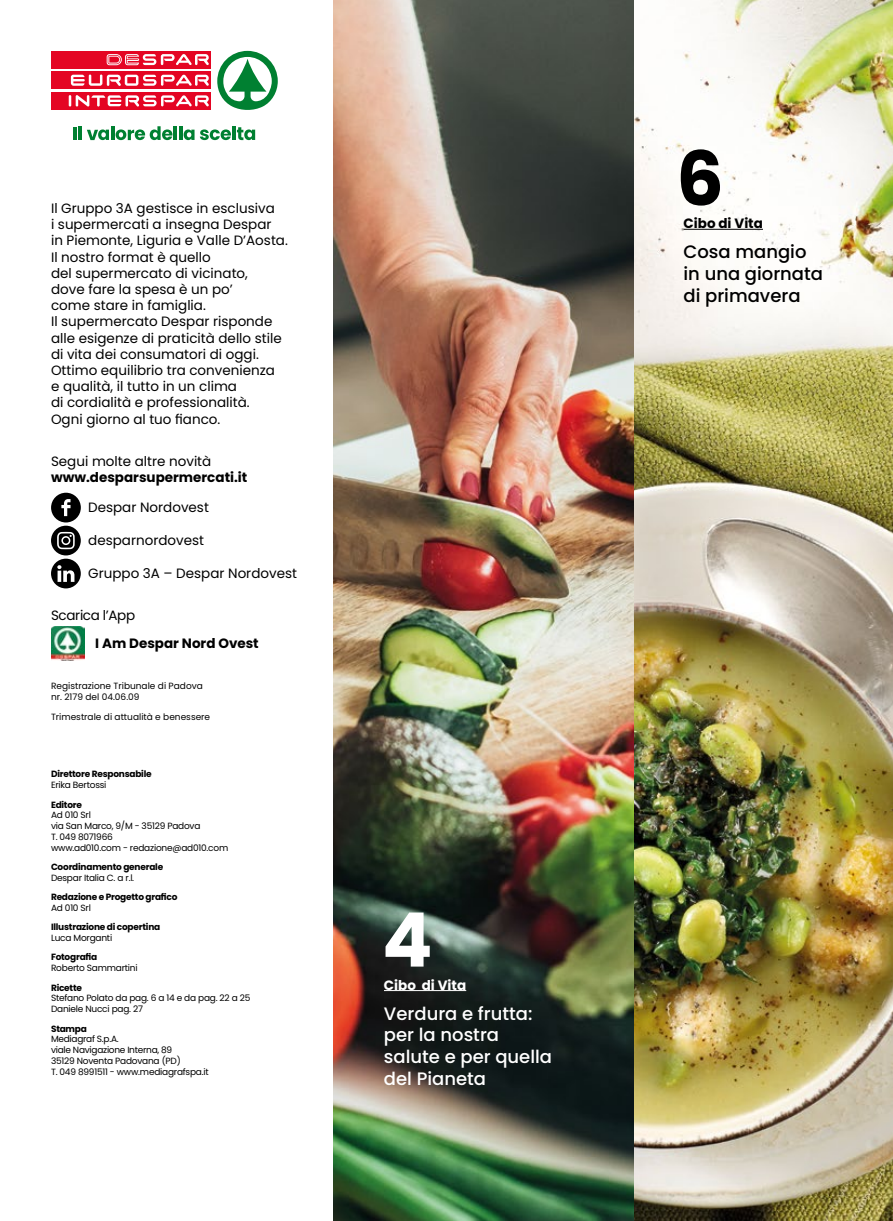
<style>
.page{position:relative;width:893px;height:1221px;background:#fff}
.page>*{position:absolute;margin:0;border:0;box-sizing:border-box;transform-origin:0 0}
.t1{font:700 75px "Poppins";color:#000}
.t2{font:700 75px "Poppins";color:#fff}
.t3{font:500 18px/21.6px "Poppins";color:#fff}
.t4{font:500 18px/21.6px "Poppins";color:#000}
.t5{font:13.5px/16.2px "Poppins";color:#000}
.t6{font:700 13.5px "Poppins";color:#000}
.t7{font:13.5px "Poppins";letter-spacing:-.025em;color:#000}
.t8{font:700 13.5px "Poppins";color:#fff}
.t9{font:9px/10.8px "Poppins";letter-spacing:-.025em;color:#000}
.t10{font:700 9px "Poppins";letter-spacing:-.025em;color:#000}
.t11{font:9px/10.8px "Poppins";color:#000}
</style>
<div class="page">
<img style="left:634px;top:0;width:259px;height:1220px">
<img style="left:334px;top:0;width:300px;height:1220px">
<hr style="left:684px;top:229px;width:79px;height:1px;background:#000">
<hr style="left:384px;top:990px;width:82px;height:1px;background:#fff">
<div style="left:51px;top:51px;width:160px;height:18px;background:#e40523"></div>
<svg style="left:107px;top:54px;width:102px;height:11px"></svg>
<div style="left:51px;top:71px;width:160px;height:18px;background:#e40523"></div>
<svg style="left:71px;top:75px;width:138px;height:11px"></svg>
<div style="left:51px;top:92px;width:160px;height:18px;background:#e40523"></div>
<svg style="left:69px;top:95px;width:140px;height:12px"></svg>
<svg style="left:217px;top:51px;width:61px;height:59px"></svg>
<svg style="left:74px;top:127px;width:3px;height:13px"></svg>
<hr style="left:79px;top:126px;width:3px;height:14px;background:#008031">
<svg style="left:87px;top:129px;width:22px;height:11px"></svg>
<hr style="left:111px;top:126px;width:3px;height:14px;background:#008031">
<svg style="left:116px;top:126px;width:56px;height:14px"></svg>
<hr style="left:174px;top:126px;width:3px;height:14px;background:#008031">
<hr style="left:179px;top:126px;width:3px;height:14px;background:#008031">
<svg style="left:184px;top:129px;width:47px;height:11px"></svg>
<hr style="left:232px;top:126px;width:4px;height:14px;background:#008031">
<svg style="left:237px;top:127px;width:18px;height:13px"></svg>
<img style="left:51px;top:626px;width:34px;height:34px">
<svg style="left:51px;top:492px;width:30px;height:96px"></svg>
<p class="t5" style="left:51px;top:200px;width:238px">Il Gruppo 3A gestisce in esclusiva<br>i supermercati a insegna Despar<br>in Piemonte, Liguria e Valle D’Aosta.<br>Il nostro format è quello<br>del supermercato di vicinato,<br>dove fare la spesa è un po’<br>come stare in famiglia.<br>Il supermercato Despar risponde alle esigenze di praticità dello stile di vita dei consumatori di oggi.<br>Ottimo equilibrio tra convenienza<br>e qualità, il tutto in un clima<br>di cordialità e professionalità.<br>Ogni giorno al tuo fianco.</p>
<p class="t5" style="left:51px;top:453px;width:162px">Segui molte altre novità</p>
<p class="t6" style="left:51px;top:469px;width:198px">www.desparsupermercati.it</p>
<p class="t5" style="left:88px;top:499px;width:122px">Despar Nordovest</p>
<p class="t5" style="left:88px;top:532px;width:117px">desparnordovest</p>
<p class="t5" style="left:88px;top:565px;width:210px">Gruppo 3A – Despar Nordovest</p>
<p class="t7" style="left:51px;top:607px;width:86px">Scarica l’App</p>
<p class="t6" style="left:95px;top:635px;width:165px">I Am Despar Nord Ovest</p>
<p class="t11" style="left:51px;top:681px;width:153px">Registrazione Tribunale di Padova nr. 2179 del 04.06.09</p>
<p class="t11" style="left:51px;top:711px;width:161px">Trimestrale di attualità e benessere</p>
<p class="t10" style="left:51px;top:769px;width:102px">Direttore Responsabile</p>
<p class="t9" style="left:51px;top:779px;width:57px">Erika Bertossi</p>
<p class="t10" style="left:51px;top:799px;width:33px">Editore</p>
<p class="t9" style="left:51px;top:809px;width:179px">Ad 010 Srl<br>via San Marco, 9/M - 35129 Padova<br>T. 049 8071966<br>www.ad010.com - redazione@ad010.com</p>
<p class="t10" style="left:51px;top:861px;width:114px">Coordinamento generale</p>
<p class="t9" style="left:51px;top:872px;width:85px">Despar Italia C. a r.l.</p>
<p class="t10" style="left:51px;top:891px;width:128px">Redazione e Progetto grafico</p>
<p class="t9" style="left:51px;top:902px;width:41px">Ad 010 Srl</p>
<p class="t10" style="left:51px;top:921px;width:111px">Illustrazione di copertina</p>
<p class="t9" style="left:51px;top:932px;width:63px">Luca Morganti</p>
<p class="t10" style="left:51px;top:952px;width:48px">Fotografia</p>
<p class="t9" style="left:51px;top:962px;width:88px">Roberto Sammartini</p>
<p class="t10" style="left:51px;top:982px;width:33px">Ricette</p>
<p class="t9" style="left:51px;top:992px;width:201px">Stefano Polato da pag. 6 a 14 e da pag. 22 a 25<br>Daniele Nucci pag. 27</p>
<p class="t10" style="left:51px;top:1023px;width:37px">Stampa</p>
<p class="t9" style="left:51px;top:1033px;width:159px">Mediagraf S.p.A.<br>viale Navigazione Interna, 89<br>35129 Noventa Padovana (PD)<br>T. 049 8991511 - www.mediagrafspa.it</p>
<h1 class="t2" style="left:382px;top:896px;width:52px">4</h1>
<p class="t8" style="left:384px;top:976px;width:84px">Cibo di Vita</p>
<h2 class="t3" style="left:384px;top:1002px;width:170px">Verdura e frutta: per la nostra salute e per quella del Pianeta</h2>
<h1 class="t1" style="left:676px;top:135px;width:49px">6</h1>
<p class="t6" style="left:684px;top:216px;width:81px">Cibo di Vita</p>
<h2 class="t4" style="left:684px;top:241px;width:141px">Cosa mangio in una giornata di primavera</h2>
</div>
